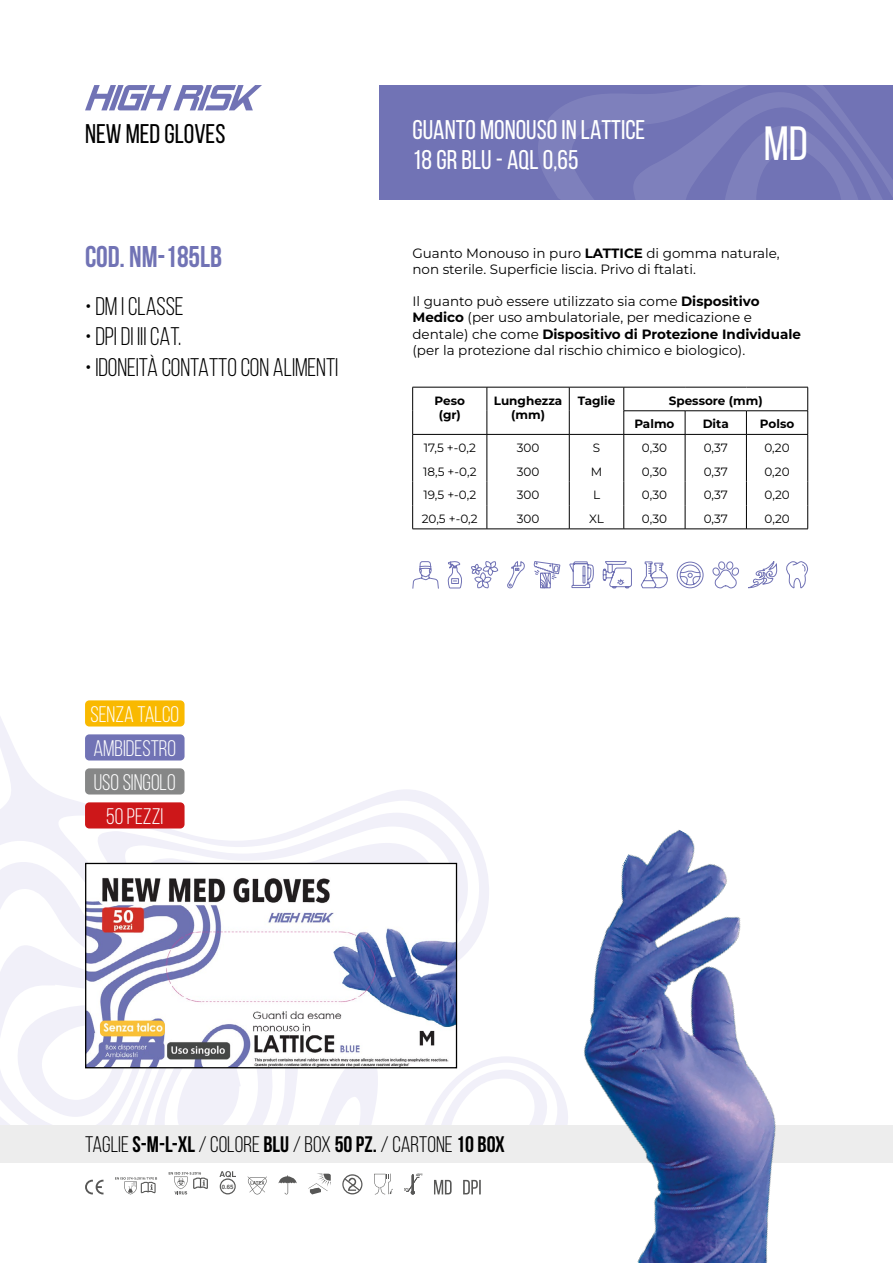
<style>
.page{position:relative;width:893px;height:1263px;background:#fff}
.page>*{position:absolute;margin:0;border:0;box-sizing:border-box;transform-origin:0 0}
.t1{font:48px "Bebas Neue";color:#fff}
.t2{font:700 30px "Bebas Neue";letter-spacing:-.005em;color:#7173b5}
.t3{font:27px/30px "Bebas Neue";color:#fff}
.t4{font:27px "Bebas Neue";color:#000}
.t5{font:25.5px "Bebas Neue";letter-spacing:-.005em;color:#000}
.t6{font:22.5px "Bebas Neue";color:#000}
.t7{font:22.5px/34px "Bebas Neue";color:#fff;text-align:center}
.t8{font:13.5px/16.2px "Montserrat";color:#000}
.t9{font:12px "Montserrat";color:#000}
.t10{font:700 12px/14.4px "Montserrat";color:#000;text-align:center}
.t11{font:700 6px "Helvetica";color:#575756}
.s1{font-weight:700}
</style>
<div class="page">
<div style="left:0;top:1125px;width:893px;height:37px;background:#ededed"></div>
<svg style="left:0;top:717px;width:455px;height:126px"></svg>
<svg style="left:97px;top:813px;width:359px;height:30px"></svg>
<svg style="left:0;top:843px;width:455px;height:282px"></svg>
<div style="left:380px;top:85px;width:513px;height:115px;background:#7173b5"></div>
<svg style="left:538px;top:85px;width:355px;height:115px"></svg>
<img style="left:87px;top:865px;width:368px;height:201px">
<div style="left:85px;top:863px;width:372px;height:205px;border:1px solid #000"></div>
<div style="left:85px;top:700px;width:100px;height:26px;background:#f9b900;border-radius:4px"></div>
<div style="left:85px;top:734px;width:100px;height:26px;background:#7173b5;border-radius:4px"></div>
<div style="left:85px;top:768px;width:100px;height:26px;background:#868787;border-radius:4px"></div>
<div style="left:85px;top:802px;width:100px;height:26px;background:#cd1719;border-radius:4px"></div>
<svg style="left:85px;top:85px;width:177px;height:25px"></svg>
<hr style="left:487px;top:529px;width:82px;height:1px;background:#000">
<hr style="left:487px;top:387px;width:82px;height:1px;background:#000">
<svg style="left:412px;top:387px;width:149px;height:202px"></svg>
<hr style="left:412px;top:434px;width:75px;height:1px;background:#000">
<hr style="left:487px;top:434px;width:82px;height:1px;background:#000">
<svg style="left:569px;top:387px;width:239px;height:202px"></svg>
<hr style="left:624px;top:434px;width:61px;height:1px;background:#000">
<hr style="left:685px;top:434px;width:61px;height:1px;background:#000">
<hr style="left:746px;top:434px;width:62px;height:1px;background:#000">
<img style="left:100px;top:1020px;width:65px;height:16px">
<svg style="left:434px;top:1180px;width:18px;height:14px"></svg>
<svg style="left:85px;top:1180px;width:18px;height:14px"></svg>
<svg style="left:115px;top:1177px;width:42px;height:17px"></svg>
<svg style="left:169px;top:1172px;width:39px;height:22px"></svg>
<svg style="left:248px;top:1176px;width:19px;height:18px"></svg>
<svg style="left:279px;top:1175px;width:18px;height:19px"></svg>
<svg style="left:308px;top:1173px;width:23px;height:21px"></svg>
<svg style="left:342px;top:1174px;width:20px;height:20px"></svg>
<svg style="left:374px;top:1173px;width:19px;height:21px"></svg>
<svg style="left:404px;top:1173px;width:18px;height:22px"></svg>
<svg style="left:219px;top:1171px;width:17px;height:23px"></svg>
<img style="left:455px;top:814px;width:438px;height:449px">
<h3 class="t4" style="left:85px;top:119px;width:142px">NEW MED GLOVES</h3>
<h2 class="t2" style="left:85px;top:240px;width:138px">COD. NM-185LB</h2>
<h3 class="t5" style="left:85px;top:292px;width:100px">• DM I CLASSE</h3>
<h3 class="t5" style="left:85px;top:323px;width:98px">• DPI DI III CAT.</h3>
<h3 class="t5" style="left:85px;top:353px;width:255px">• IDONEITÀ CONTATTO CON ALIMENTI</h3>
<h3 class="t7" style="left:90px;top:697px;width:90px">SENZA TALCO<br>AMBIDESTRO<br>USO SINGOLO<br>50 PEZZI</h3>
<h3 class="t3" style="left:412px;top:115px;width:234px">GUANTO MONOUSO IN LATTICE<br>18 GR BLU - AQL 0,65</h3>
<h1 class="t1" style="left:764px;top:118px;width:46px">MD</h1>
<p class="t8" style="left:412px;top:244px;width:369px">Guanto Monouso in puro <span class="s1">LATTICE</span> di gomma naturale, non sterile. Superficie liscia. Privo di ftalati.</p>
<p class="t8" style="left:412px;top:293px;width:390px">Il guanto può essere utilizzato sia come <span class="s1">Dispositivo Medico</span> (per uso ambulatoriale, per medicazione e dentale) che come <span class="s1">Dispositivo di Protezione Individuale </span>(per la protezione dal rischio chimico e biologico).</p>
<p class="t10" style="left:435px;top:393px;width:32px">Peso (gr)</p>
<p class="t10" style="left:494px;top:393px;width:70px">Lunghezza (mm)</p>
<p class="t10" style="left:578px;top:393px;width:39px">Taglie</p>
<p class="t10" style="left:634px;top:388px;width:130px;line-height:23.5px;text-align:left;text-indent:34px">Spessore (mm)<br>Palmo</p>
<p class="t10" style="left:703px;top:417px;width:28px">Dita</p>
<p class="t10" style="left:760px;top:417px;width:36px">Polso</p>
<p class="t9" style="left:424px;top:440px;width:54px">17,5 +-0,2</p>
<p class="t9" style="left:517px;top:440px;width:24px">300</p>
<p class="t9" style="left:593px;top:440px;width:9px">S</p>
<p class="t9" style="left:642px;top:440px;width:27px">0,30</p>
<p class="t9" style="left:704px;top:440px;width:26px">0,37</p>
<p class="t9" style="left:764px;top:440px;width:27px">0,20</p>
<p class="t9" style="left:423px;top:463px;width:55px">18,5 +-0,2</p>
<p class="t9" style="left:517px;top:463px;width:24px">300</p>
<p class="t9" style="left:591px;top:463px;width:13px">M</p>
<p class="t9" style="left:642px;top:463px;width:27px">0,30</p>
<p class="t9" style="left:704px;top:463px;width:26px">0,37</p>
<p class="t9" style="left:764px;top:463px;width:27px">0,20</p>
<p class="t9" style="left:423px;top:487px;width:54px">19,5 +-0,2</p>
<p class="t9" style="left:517px;top:487px;width:24px">300</p>
<p class="t9" style="left:593px;top:487px;width:9px">L</p>
<p class="t9" style="left:642px;top:487px;width:27px">0,30</p>
<p class="t9" style="left:704px;top:487px;width:26px">0,37</p>
<p class="t9" style="left:764px;top:487px;width:27px">0,20</p>
<p class="t9" style="left:422px;top:511px;width:57px">20,5 +-0,2</p>
<p class="t9" style="left:517px;top:511px;width:24px">300</p>
<p class="t9" style="left:589px;top:511px;width:16px">XL</p>
<p class="t9" style="left:642px;top:511px;width:27px">0,30</p>
<p class="t9" style="left:704px;top:511px;width:26px">0,37</p>
<p class="t9" style="left:764px;top:511px;width:27px">0,20</p>
<h3 class="t6" style="left:85px;top:1132px;width:421px">TAGLIE <span class="s1">S-M-L-XL</span> / COLORE <span class="s1">BLU</span> / BOX <span class="s1">50 PZ.</span> / CARTONE<span class="s1">10 BOX</span></h3>
<p class="t11" style="left:222px;top:1183px;width:13px">0.65</p>
</div>
